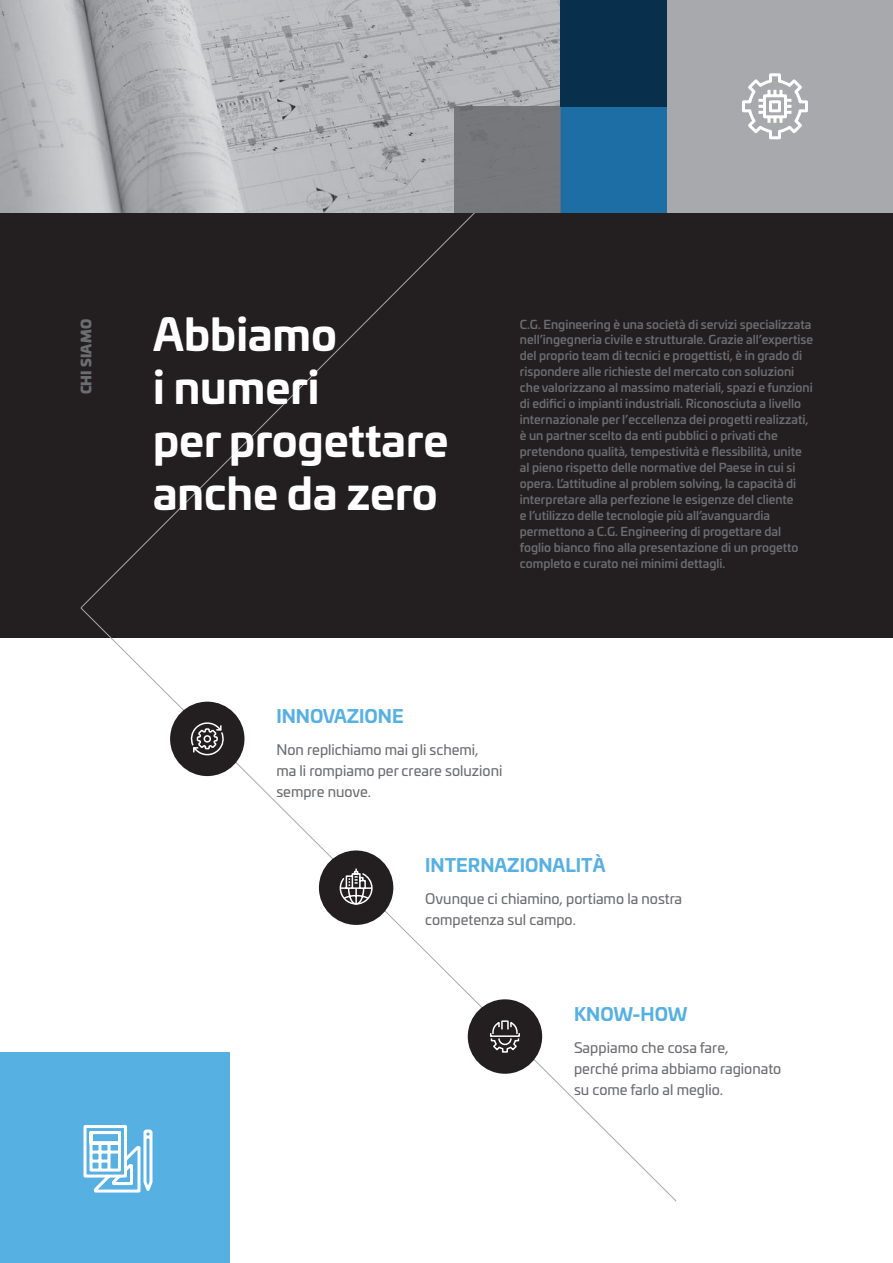
<style>
.page{position:relative;width:893px;height:1263px;background:#fff}
.page>*{position:absolute;margin:0;border:0;box-sizing:border-box;transform-origin:0 0}
.t1{font:700 43.5px "Univia Pro";color:#fff}
.t2{font:700 18px "Univia Pro";color:#57b0e2}
.t3{font:14.25px/21.3px "Univia Pro";color:#6c6d70}
.t4{font:900 13.5px "Univia Pro";letter-spacing:.02em;color:#6c6d70}
.t5{font:500 12px/15.9px "Univia Pro";color:#6c6d70}
</style>
<div class="page">
<div style="left:0;top:213px;width:893px;height:425px;background:#231f20"></div>
<svg style="left:80px;top:608px;width:597px;height:594px"></svg>
<img style="left:0;top:0;width:560px;height:213px">
<div style="left:657px;top:0;width:236px;height:213px;background:#a8a9ad"></div>
<div style="left:560px;top:106px;width:106px;height:107px;background:#1c6ea4"></div>
<div style="left:454px;top:106px;width:106px;height:107px;background:#77787b"></div>
<div style="left:560px;top:0;width:106px;height:106px;background:#082f4c"></div>
<svg style="left:742px;top:73px;width:66px;height:67px"></svg>
<div style="left:170px;top:702px;width:74px;height:74px;background:#231f20;border-radius:50%"></div>
<div style="left:319px;top:850px;width:74px;height:75px;background:#231f20;border-radius:50%"></div>
<div style="left:468px;top:999px;width:74px;height:75px;background:#231f20;border-radius:50%"></div>
<svg style="left:339px;top:868px;width:34px;height:37px"></svg>
<svg style="left:490px;top:1020px;width:30px;height:33px"></svg>
<svg style="left:190px;top:722px;width:34px;height:34px"></svg>
<div style="left:0;top:1052px;width:230px;height:211px;background:#57b0e2"></div>
<svg style="left:83px;top:1125px;width:70px;height:68px"></svg>
<p class="t4" style="left:75px;top:394px;width:77px;rotate:-90deg">CHI SIAMO</p>
<p class="t1" style="left:153px;top:300px;width:186px">Abbiamo</p>
<p class="t1" style="left:153px;top:353px;width:168px">i numeri</p>
<p class="t1" style="left:153px;top:406px;width:297px">per progettare</p>
<p class="t1" style="left:153px;top:459px;width:286px">anche da zero</p>
<p class="t5" style="left:520px;top:315px;width:295px">C.G. Engineering è una società di servizi specializzata nell’ingegneria civile e strutturale. Grazie all’expertise del proprio team di tecnici e progettisti, è in grado di rispondere alle richieste del mercato con soluzioni che valorizzano al massimo materiali, spazi e funzioni di edifici o impianti industriali. Riconosciuta a livello internazionale per l’eccellenza dei progetti realizzati, è un partner scelto da enti pubblici o privati che pretendono qualità, tempestività e flessibilità, unite al pieno rispetto delle normative del Paese in cui si opera. L’attitudine al problem solving, la capacità di interpretare alla perfezione le esigenze del cliente<br>e l’utilizzo delle tecnologie più all’avanguardia permettono a C.G. Engineering di progettare dal foglio bianco fino alla presentazione di un progetto completo e curato nei minimi dettagli.</p>
<p class="t2" style="left:276px;top:702px;width:129px">INNOVAZIONE</p>
<p class="t3" style="left:276px;top:738px;width:204px">Non replichiamo mai gli schemi,</p>
<p class="t3" style="left:276px;top:759px;width:228px">ma li rompiamo per creare soluzioni</p>
<p class="t3" style="left:276px;top:781px;width:96px">sempre nuove.</p>
<p class="t2" style="left:425px;top:850px;width:182px">INTERNAZIONALITÀ</p>
<p class="t3" style="left:425px;top:887px;width:258px">Ovunque ci chiamino, portiamo la nostra competenza sul campo.</p>
<p class="t2" style="left:574px;top:999px;width:115px">KNOW-HOW</p>
<p class="t3" style="left:574px;top:1036px;width:156px">Sappiamo che cosa fare,</p>
<p class="t3" style="left:574px;top:1057px;width:209px">perché prima abbiamo ragionato</p>
<p class="t3" style="left:574px;top:1078px;width:150px">su come farlo al meglio.</p>
</div>
